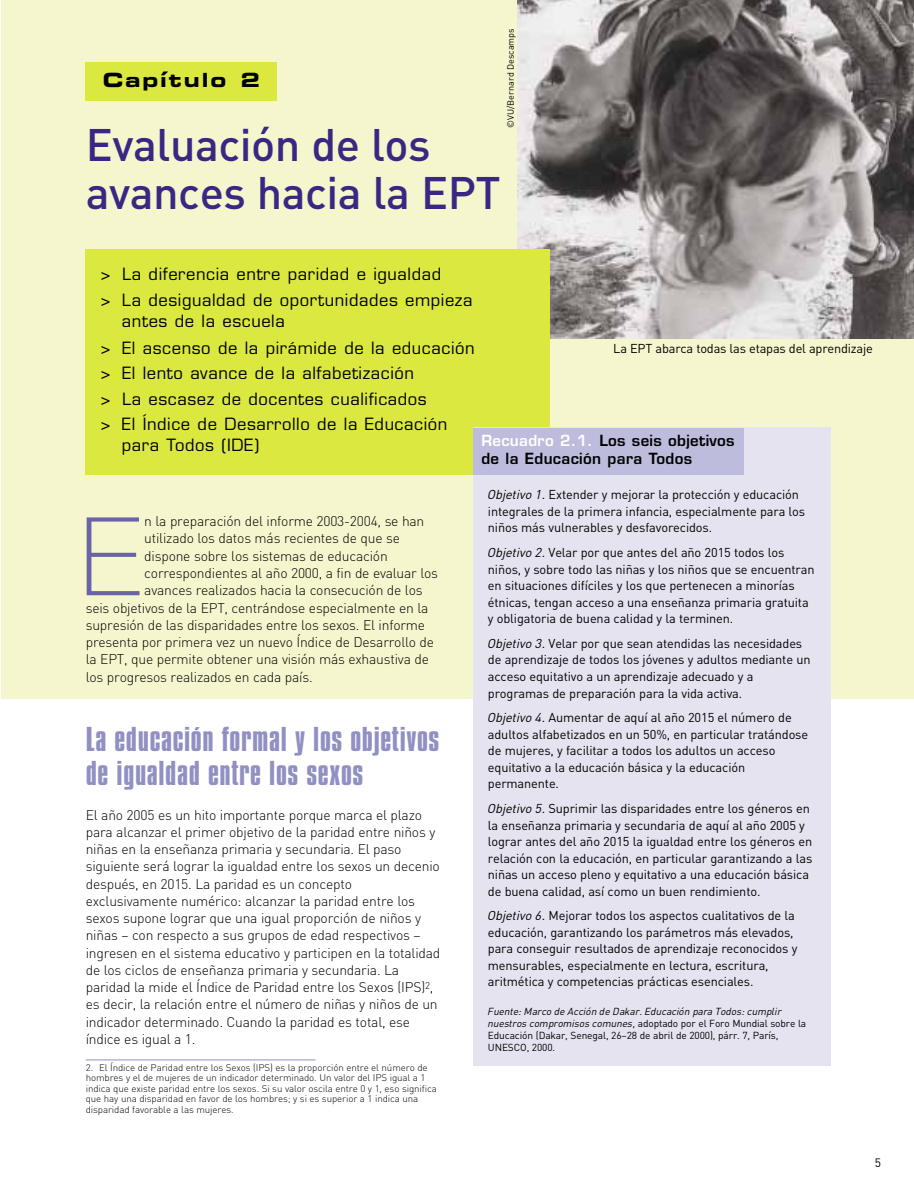
<style>
.page{position:relative;width:914px;height:1190px;background:#fff}
.page>*{position:absolute;margin:0;border:0;box-sizing:border-box;transform-origin:0 0}
.t1{font:100 108.9px "Helvetica Neue";color:#6a63a7}
.t2{font:500 45px/48px "DIN";letter-spacing:-.01em;color:#3a2784}
.t3{font:29.7px/34.5px "Compacta BT";letter-spacing:.02em;color:#9090c3;scale:1.11 1}
.t4{font:19.5px "Eurostile Bold Extended Two";letter-spacing:.1em;color:#000}
.t5{font:16.5px/25.5px "Eurostile";letter-spacing:.035em;color:#000}
.t6{font:600 15px/17.2px "Eurostile";letter-spacing:.02em;color:#000}
.t7{font:300 13.8px/17.2px "DIN";letter-spacing:-.015em;color:#000}
.t8{font:12.75px/16.5px "DIN";letter-spacing:-.01em;color:#000}
.t9{font:12px "DIN";color:#000}
.t10{font:10.2px/12px "DIN";letter-spacing:-.01em;color:#000}
.t11{font:300 9.45px/10.5px "DIN";letter-spacing:-.01em;color:#000}
.t12{font:9px "DIN";color:#000}
.s1{color:#fff}
.s2{font-style:italic}
</style>
<div class="page">
<div style="left:1px;top:0;width:913px;height:699px;background:#f5f6cd"></div>
<div style="left:86px;top:62px;width:191px;height:39px;background:#dae840"></div>
<img style="left:517px;top:0;width:397px;height:339px">
<div style="left:86px;top:249px;width:464px;height:225px;background:#dae840"></div>
<div style="left:473px;top:428px;width:357px;height:638px;background:#e5e3ef"></div>
<div style="left:473px;top:428px;width:270px;height:46px;background:#bebcdc"></div>
<hr style="left:86px;top:1059px;width:229px;height:1px;background:#9090c3">
<p class="t12" style="left:507px;top:128px;width:101px;rotate:-90deg">©VU/Bernard Descamps</p>
<h3 class="t4" style="left:103px;top:73px;width:158px">Capítulo 2</h3>
<h2 class="t2" style="left:86px;top:126px;width:416px">Evaluación de los avances hacia la EPT</h2>
<p class="t5" style="left:101px;top:263px;width:373px">&gt; La diferencia entre paridad e igualdad<br>&gt; La desigualdad de oportunidades empieza</p>
<p class="t5" style="left:101px;top:309px;width:375px;line-height:27px;text-indent:21px">antes de la escuela<br>&gt; El ascenso de la pirámide de la educación</p>
<p class="t5" style="left:101px;top:362px;width:348px">&gt; El lento avance de la alfabetización<br>&gt; La escasez de docentes cualificados<br>&gt; El Índice de Desarrollo de la Educación</p>
<p class="t5" style="left:122px;top:434px;width:139px">para Todos (IDE)</p>
<p class="t8" style="left:613px;top:342px;width:261px">La EPT abarca todas las etapas del aprendizaje</p>
<p class="t6" style="left:481px;top:434px;width:255px"><span class="s1">Recuadro 2.1.</span> Los seis objetivos de la Educación para Todos</p>
<h1 class="t1" style="left:80px;top:517px;width:63px">E</h1>
<p class="t7" style="left:144px;top:514px;width:281px">n la preparación del informe 2003-2004, se han</p>
<p class="t7" style="left:144px;top:531px;width:257px">utilizado los datos más recientes de que se</p>
<p class="t7" style="left:144px;top:549px;width:245px">dispone sobre los sistemas de educación</p>
<p class="t7" style="left:144px;top:566px;width:295px">correspondientes al año 2000, a fin de evaluar los</p>
<p class="t7" style="left:144px;top:583px;width:280px">avances realizados hacia la consecución de los</p>
<p class="t7" style="left:86px;top:600px;width:344px">seis objetivos de la EPT, centrándose especialmente en la</p>
<p class="t7" style="left:86px;top:618px;width:341px">supresión de las disparidades entre los sexos. El informe</p>
<p class="t7" style="left:86px;top:635px;width:350px">presenta por primera vez un nuevo Índice de Desarrollo de</p>
<p class="t7" style="left:86px;top:652px;width:345px">la EPT, que permite obtener una visión más exhaustiva de</p>
<p class="t7" style="left:86px;top:669px;width:228px">los progresos realizados en cada país.</p>
<h3 class="t3" style="left:86px;top:724px;width:320px">La educación formal y los objetivos de igualdad entre los sexos</h3>
<p class="t7" style="left:86px;top:807px;width:356px">El año 2005 es un hito importante porque marca el plazo para alcanzar el primer objetivo de la paridad entre niños y niñas en la enseñanza primaria y secundaria. El paso siguiente será lograr la igualdad entre los sexos un decenio después, en 2015. La paridad es un concepto exclusivamente numérico: alcanzar la paridad entre los sexos supone lograr que una igual proporción de niños y niñas – con respecto a sus grupos de edad respectivos – ingresen en el sistema educativo y participen en la totalidad de los ciclos de enseñanza primaria y secundaria. La paridad la mide el Índice de Paridad entre los Sexos (IPS)<sup>2</sup>, es decir, la relación entre el número de niñas y niños de un indicador determinado. Cuando la paridad es total, ese índice es igual a 1.</p>
<p class="t11" style="left:86px;top:1063px;width:352px">2. El Índice de Paridad entre los Sexos (IPS) es la proporción entre el número de hombres y el de mujeres de un indicador determinado. Un valor del IPS igual a 1 indica que existe paridad entre los sexos. Si su valor oscila entre 0 y 1, eso significa que hay una disparidad en favor de los hombres; y si es superior a 1 indica una disparidad favorable a las mujeres.</p>
<p class="t8" style="left:488px;top:488px;width:319px"><span class="s2">Objetivo 1.</span> Extender y mejorar la protección y educación integrales de la primera infancia, especialmente para los niños más vulnerables y desfavorecidos.</p>
<p class="t8" style="left:488px;top:546px;width:328px"><span class="s2">Objetivo 2.</span> Velar por que antes del año 2015 todos los niños, y sobre todo las niñas y los niños que se encuentran en situaciones difíciles y los que pertenecen a minorías étnicas, tengan acceso a una enseñanza primaria gratuita y obligatoria de buena calidad y la terminen.</p>
<p class="t8" style="left:488px;top:636px;width:324px"><span class="s2">Objetivo 3.</span> Velar por que sean atendidas las necesidades de aprendizaje de todos los jóvenes y adultos mediante un acceso equitativo a un aprendizaje adecuado y a programas de preparación para la vida activa.</p>
<p class="t8" style="left:488px;top:711px;width:322px"><span class="s2">Objetivo 4.</span> Aumentar de aquí al año 2015 el número de adultos alfabetizados en un 50%, en particular tratándose de mujeres, y facilitar a todos los adultos un acceso equitativo a la educación básica y la educación permanente.</p>
<p class="t8" style="left:488px;top:801px;width:326px"><span class="s2">Objetivo 5.</span> Suprimir las disparidades entre los géneros en la enseñanza primaria y secundaria de aquí al año 2005 y lograr antes del año 2015 la igualdad entre los géneros en relación con la educación, en particular garantizando a las niñas un acceso pleno y equitativo a una educación básica de buena calidad, así como un buen rendimiento.</p>
<p class="t8" style="left:488px;top:909px;width:311px"><span class="s2">Objetivo 6.</span> Mejorar todos los aspectos cualitativos de la educación, garantizando los parámetros más elevados, para conseguir resultados de aprendizaje reconocidos y mensurables, especialmente en lectura, escritura, aritmética y competencias prácticas esenciales.</p>
<p class="t10" style="left:488px;top:1006px;width:320px"><span class="s2">Fuente: Marco de Acción de Dakar. Educación para Todos: cumplir nuestros compromisos comunes,</span> adoptado por el Foro Mundial sobre la Educación (Dakar, Senegal, 26–28 de abril de 2000), párr. 7, París, UNESCO, 2000.</p>
<p class="t9" style="left:874px;top:1158px;width:8px">5</p>
</div>
